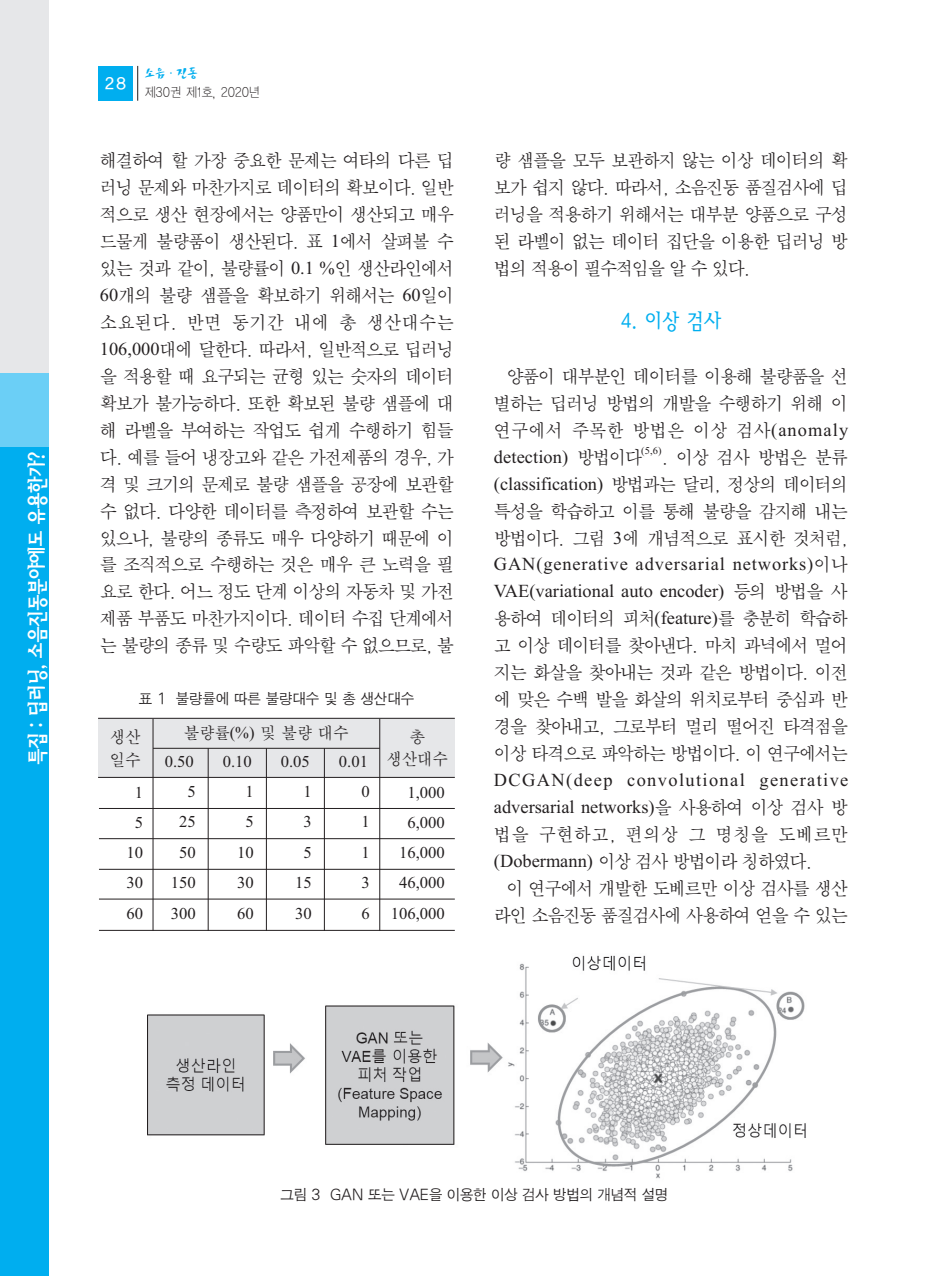
<style>
.page{position:relative;width:932px;height:1276px;background:#fff}
.page>*{position:absolute;margin:0;border:0;box-sizing:border-box;transform-origin:0 0}
.t1{font:21.88px "Bird L";color:#00aeef;scale:.9 1}
.t2{font:21px "Bird M";letter-spacing:-.155em;color:#fff;scale:.9 1}
.t3{font:18.38px/26.9px "SM Amu";letter-spacing:-.09em;color:#231f20;text-align:justify;scale:.95 1}
.t4{font:18.38px "Times";color:#231f20}
.t5{font:18.38px "Times";letter-spacing:.05em;color:#231f20}
.t6{font:18.38px "Times";letter-spacing:.075em;color:#231f20}
.t7{font:18.38px "SM Amu";letter-spacing:.005em;color:#231f20;scale:.95 1}
.t8{font:16.62px "Times";color:#231f20}
.t9{font:16.62px/22.2px "SM Amu";letter-spacing:-.03em;color:#231f20;scale:.95 1}
.t10{font:15.75px "YGO13";color:#fff}
.t11{font:14.88px "SM Ago J";letter-spacing:-.065em;color:#231f20;scale:.95 1}
.t12{font:13.12px/18.9px "YGO11";letter-spacing:-.05em;color:#231f20;scale:.9 1}
.t13{font:10.5px "Times";color:#231f20}
.s1{font-family:"San Da B";color:#00aeef}
.s2{font-family:"Times"}
.s3{font-family:"SM Amu"}
</style>
<div class="page">
<div style="left:0;top:0;width:48px;height:373px;background:#e6e7e9"></div>
<div style="left:0;top:373px;width:48px;height:74px;background:#6bcff6"></div>
<div style="left:0;top:447px;width:48px;height:828px;background:#00aeef"></div>
<div style="left:98px;top:66px;width:35px;height:35px;background:#00aeef"></div>
<hr style="left:137px;top:66px;width:1px;height:35px;background:#231f20">
<div style="left:98px;top:718px;width:357px;height:60px;background:#e6e7e9"></div>
<hr style="left:153px;top:748px;width:227px;height:1px;background:#231f20">
<hr style="left:99px;top:808px;width:356px;height:1px;background:#231f20">
<hr style="left:99px;top:838px;width:356px;height:1px;background:#231f20">
<hr style="left:99px;top:869px;width:356px;height:1px;background:#231f20">
<hr style="left:99px;top:898px;width:356px;height:1px;background:#231f20">
<hr style="left:99px;top:930px;width:356px;height:1px;background:#231f20">
<hr style="left:208px;top:748px;width:1px;height:182px;background:#231f20">
<hr style="left:266px;top:748px;width:1px;height:182px;background:#231f20">
<hr style="left:324px;top:748px;width:1px;height:182px;background:#231f20">
<hr style="left:379px;top:718px;width:1px;height:212px;background:#231f20">
<hr style="left:153px;top:718px;width:1px;height:212px;background:#231f20">
<hr style="left:98px;top:718px;width:357px;height:1px;background:#231f20">
<hr style="left:98px;top:777px;width:357px;height:1px;background:#231f20">
<img style="left:147px;top:955px;width:659px;height:224px">
<p class="t2" style="left:28px;top:766px;width:352px;rotate:-90deg">특집 : 딥러닝, 소음진동분야에도 유용한가?</p>
<p class="t10" style="left:104px;top:76px;width:24px">28</p>
<p class="t12" style="left:145px;top:65px;width:130px"><span class="s1">소음·진동<br></span>제30권 제1호, 2020년</p>
<p class="t3" style="left:100px;top:148px;width:374px">해결하여 할 가장 중요한 문제는 여타의 다른 딥 러닝 문제와 마찬가지로 데이터의 확보이다. 일반 적으로 생산 현장에서는 양품만이 생산되고 매우 드물게 불량품이 생산된다. 표 <span class="s2">1</span>에서 살펴볼 수 있는 것과 같이, 불량률이 <span class="s2">0.1 %</span>인 생산라인에서 <span class="s2">60</span>개의 불량 샘플을 확보하기 위해서는 <span class="s2">60</span>일이 소요된다. 반면 동기간 내에 총 생산대수는 <span class="s2">106,000</span>대에 달한다. 따라서, 일반적으로 딥러닝 을 적용할 때 요구되는 균형 있는 숫자의 데이터 확보가 불가능하다. 또한 확보된 불량 샘플에 대 해 라벨을 부여하는 작업도 쉽게 수행하기 힘들 다. 예를 들어 냉장고와 같은 가전제품의 경우, 가 격 및 크기의 문제로 불량 샘플을 공장에 보관할 수 없다. 다양한 데이터를 측정하여 보관할 수는 있으나, 불량의 종류도 매우 다양하기 때문에 이 를 조직적으로 수행하는 것은 매우 큰 노력을 필 요로 한다. 어느 정도 단계 이상의 자동차 및 가전 제품 부품도 마찬가지이다. 데이터 수집 단계에서 는 불량의 종류 및 수량도 파악할 수 없으므로, 불</p>
<p class="t3" style="left:494px;top:148px;width:374px">량 샘플을 모두 보관하지 않는 이상 데이터의 확 보가 쉽지 않다. 따라서, 소음진동 품질검사에 딥 러닝을 적용하기 위해서는 대부분 양품으로 구성 된 라벨이 없는 데이터 집단을 이용한 딥러닝 방 법의 적용이 필수적임을 알 수 있다.</p>
<p class="t1" style="left:619px;top:311px;width:116px">4. 이상 검사</p>
<p class="t3" style="left:494px;top:364px;width:374px;text-indent:12px">양품이 대부분인 데이터를 이용해 불량품을 선 별하는 딥러닝 방법의 개발을 수행하기 위해 이 연구에서 주목한 방법은 이상 검사<span class="s2">(anomaly detection)</span> 방법이다</p>
<p class="t13" style="left:641px;top:447px;width:22px">(5,6)</p>
<p class="t3" style="left:661px;top:445px;width:198px">. 이상 검사 방법은 분류</p>
<p class="t4" style="left:494px;top:477px;width:356px">(classification) <span class="s3">방법과는 달리, 정상의 데이터의</span></p>
<p class="t3" style="left:494px;top:498px;width:374px">특성을 학습하고 이를 통해 불량을 감지해 내는</p>
<p class="t3" style="left:494px;top:525px;width:374px">방법이다. 그림 <span class="s2">3</span>에 개념적으로 표시한 것처럼,</p>
<p class="t5" style="left:494px;top:557px;width:356px">GAN(generative adversarial networks)<span class="s3">이나</span></p>
<p class="t4" style="left:494px;top:584px;width:356px">VAE(variational auto encoder) <span class="s3">등의 방법을 사</span></p>
<p class="t3" style="left:494px;top:606px;width:374px">용하여 데이터의 피처<span class="s2">(feature)</span>를 충분히 학습하</p>
<p class="t3" style="left:494px;top:633px;width:374px">고 이상 데이터를 찾아낸다. 마치 과녁에서 멀어</p>
<p class="t3" style="left:494px;top:660px;width:374px">지는 화살을 찾아내는 것과 같은 방법이다. 이전</p>
<p class="t3" style="left:494px;top:687px;width:374px">에 맞은 수백 발을 화살의 위치로부터 중심과 반</p>
<p class="t3" style="left:494px;top:714px;width:374px">경을 찾아내고, 그로부터 멀리 떨어진 타격점을</p>
<p class="t3" style="left:494px;top:741px;width:374px">이상 타격으로 파악하는 방법이다. 이 연구에서는</p>
<p class="t6" style="left:494px;top:773px;width:356px">DCGAN(deep convolutional generative</p>
<p class="t4" style="left:494px;top:800px;width:356px">adversarial networks)<span class="s3">을 사용하여 이상 검사 방</span></p>
<p class="t7" style="left:494px;top:826px;width:374px">법을 구현하고, 편의상 그 명칭을 도베르만</p>
<p class="t3" style="left:494px;top:849px;width:337px"><span class="s2">(Dobermann)</span> 이상 검사 방법이라 칭하였다.</p>
<p class="t3" style="left:506px;top:876px;width:361px">이 연구에서 개발한 도베르만 이상 검사를 생산</p>
<p class="t3" style="left:494px;top:903px;width:374px">라인 소음진동 품질검사에 사용하여 얻을 수 있는</p>
<p class="t11" style="left:138px;top:691px;width:292px">표 1 불량률에 따른 불량대수 및 총 생산대수</p>
<p class="t9" style="left:110px;top:727px;width:34px">생산 일수</p>
<p class="t9" style="left:386px;top:727px;width:66px;text-align:center">총 생산대수</p>
<p class="t9" style="left:165px;top:720px;width:195px;line-height:28.5px;text-indent:19px">불량률<span class="s2">(%)</span> 및 불량 대수<br><span class="s2">0.50</span></p>
<p class="t8" style="left:223px;top:755px;width:31px">0.10</p>
<p class="t8" style="left:281px;top:755px;width:31px">0.05</p>
<p class="t8" style="left:339px;top:755px;width:31px">0.01</p>
<p class="t8" style="left:187px;top:785px;width:10px">5</p>
<p class="t8" style="left:245px;top:785px;width:10px">1</p>
<p class="t8" style="left:303px;top:785px;width:10px">1</p>
<p class="t8" style="left:361px;top:785px;width:10px">0</p>
<p class="t8" style="left:135px;top:786px;width:10px">1</p>
<p class="t8" style="left:407px;top:786px;width:39px">1,000</p>
<p class="t8" style="left:179px;top:815px;width:18px">25</p>
<p class="t8" style="left:245px;top:815px;width:10px">5</p>
<p class="t8" style="left:303px;top:815px;width:10px">3</p>
<p class="t8" style="left:361px;top:815px;width:10px">1</p>
<p class="t8" style="left:135px;top:816px;width:10px">5</p>
<p class="t8" style="left:407px;top:816px;width:39px">6,000</p>
<p class="t8" style="left:179px;top:846px;width:18px">50</p>
<p class="t8" style="left:237px;top:846px;width:18px">10</p>
<p class="t8" style="left:303px;top:846px;width:10px">5</p>
<p class="t8" style="left:361px;top:846px;width:10px">1</p>
<p class="t8" style="left:126px;top:846px;width:18px">10</p>
<p class="t8" style="left:399px;top:846px;width:47px">16,000</p>
<p class="t8" style="left:171px;top:876px;width:26px">150</p>
<p class="t8" style="left:237px;top:876px;width:18px">30</p>
<p class="t8" style="left:295px;top:876px;width:18px">15</p>
<p class="t8" style="left:361px;top:876px;width:10px">3</p>
<p class="t8" style="left:126px;top:876px;width:18px">30</p>
<p class="t8" style="left:399px;top:876px;width:47px">46,000</p>
<p class="t8" style="left:171px;top:907px;width:26px">300</p>
<p class="t8" style="left:237px;top:907px;width:18px">60</p>
<p class="t8" style="left:295px;top:907px;width:18px">30</p>
<p class="t8" style="left:361px;top:907px;width:10px">6</p>
<p class="t8" style="left:126px;top:908px;width:18px">60</p>
<p class="t8" style="left:391px;top:908px;width:56px">106,000</p>
<p class="t11" style="left:280px;top:1187px;width:410px">그림 3 GAN 또는 VAE을 이용한 이상 검사 방법의 개념적 설명</p>
</div>
